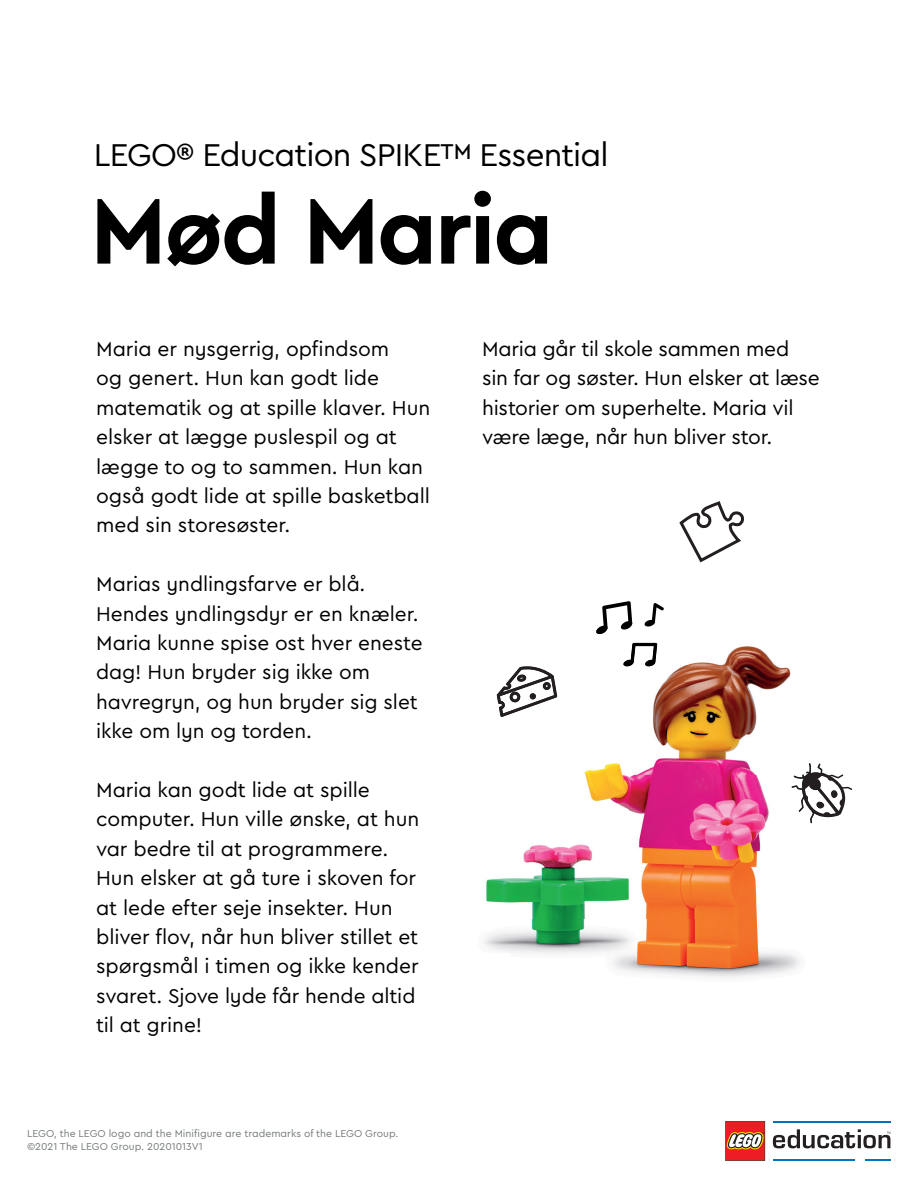
<style>
.page{position:relative;width:918px;height:1188px;background:#fff}
.page>*{position:absolute;margin:0;border:0;box-sizing:border-box;transform-origin:0 0}
.t1{font:700 96px "Cera Pro";letter-spacing:-.025em;color:#000001}
.t2{font:33px "Cera Pro";letter-spacing:-.025em;color:#000001}
.t3{font:21px/29.4px "Cera Pro";letter-spacing:-.005em;color:#000001}
.t4{font:20.85px/29.4px "Cera Pro";letter-spacing:-.005em;color:#000001}
.t5{font:10.5px/12.6px "Cera Pro";color:#767a7c}
.s1{font-size:21px}
</style>
<div class="page">
<hr style="left:773px;top:1121px;width:117px;height:2px;background:#0075bf">
<hr style="left:773px;top:1159px;width:81px;height:2px;background:#0075bf">
<hr style="left:865px;top:1159px;width:25px;height:2px;background:#0075bf">
<svg style="left:773px;top:1129px;width:118px;height:19px"></svg>
<svg style="left:725px;top:1121px;width:41px;height:40px;background:#d0564b"></svg>
<svg style="left:644px;top:603px;width:20px;height:24px"></svg>
<svg style="left:679px;top:501px;width:65px;height:62px"></svg>
<img style="left:483px;top:642px;width:329px;height:336px">
<svg style="left:623px;top:643px;width:34px;height:24px"></svg>
<svg style="left:596px;top:601px;width:37px;height:34px"></svg>
<svg style="left:497px;top:666px;width:60px;height:51px"></svg>
<svg style="left:792px;top:763px;width:61px;height:60px"></svg>
<h2 class="t2" style="left:94px;top:133px;width:516px">LEGO® Education SPIKE™ Essential</h2>
<h1 class="t1" style="left:90px;top:168px;width:465px">Mød Maria</h1>
<p class="t3" style="left:96px;top:333px;width:336px">Maria er nysgerrig, opfindsom<br>og genert. Hun kan godt lide matematik og at spille klaver. Hun elsker at lægge puslespil og at lægge to og to sammen. Hun kan også godt lide at spille basketball med sin storesøster.</p>
<p class="t4" style="left:96px;top:569px;width:328px">Marias yndlingsfarve er blå.<br>Hendes yndlingsdyr er en knæler.<br>Maria kunne spise ost hver eneste dag! Hun bryder sig ikke om havregryn, og hun bryder sig slet ikke om lyn og torden.</p>
<p class="t3" style="left:96px;top:774px;width:325px">Maria kan godt lide at spille computer. Hun ville ønske, at hun var bedre til at programmere.<br>Hun elsker at gå ture i skoven for at lede efter seje insekter. Hun bliver flov, når hun bliver stillet et spørgsmål i timen og ikke kender</p>
<p class="t4" style="left:96px;top:980px;width:321px"><span class="s1">svaret.</span> Sjove lyde får hende altid til at grine!</p>
<p class="t5" style="left:27px;top:1127px;width:373px">LEGO, the LEGO logo and the Minifigure are trademarks of the LEGO Group. ©2021 The LEGO Group. 20201013V1</p>
<p class="t3" style="left:482px;top:333px;width:339px">Maria går til skole sammen med sin far og søster. Hun elsker at læse historier om superhelte. Maria vil være læge, når hun bliver stor.</p>
</div>
